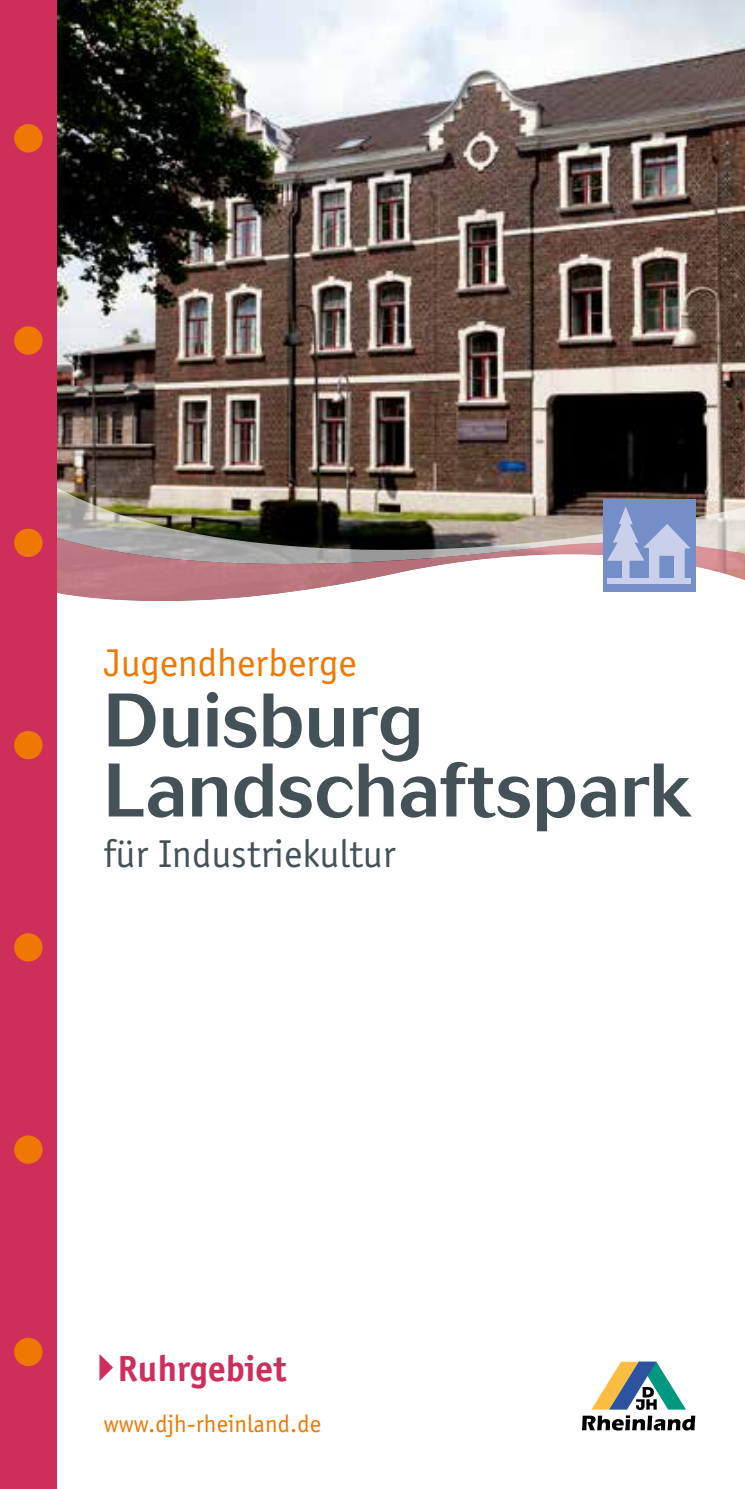
<style>
.page{position:relative;width:745px;height:1489px;background:#fff}
.page>*{position:absolute;margin:0;border:0;box-sizing:border-box;transform-origin:0 0}
.t1{font:500 75px/70px "Cosmos Std";letter-spacing:.005em;color:#445157}
.t2{font:40px "Officina Sans EF";letter-spacing:.005em;color:#445157}
.t3{font:40px "Officina Sans EF";color:#ee7801}
.t4{font:700 37.5px "Officina Sans EF";color:#cd2f5a}
.t5{font:25px "Officina Sans EF";letter-spacing:.005em;color:#ee7801}
</style>
<div class="page">
<img style="left:57px;top:0;width:687px;height:454px">
<img style="left:57px;top:454px;width:687px;height:62px">
<img style="left:57px;top:516px;width:687px;height:38px">
<svg style="left:57px;top:554px;width:687px;height:47px"></svg>
<div style="left:0;top:0;width:57px;height:1488px;background:#cd2f5a"></div>
<svg style="left:582px;top:1361px;width:112px;height:69px"></svg>
<div style="left:14px;top:124px;width:29px;height:28px;background:#ee7801;border-radius:50%"></div>
<div style="left:14px;top:326px;width:29px;height:29px;background:#ee7801;border-radius:50%"></div>
<div style="left:14px;top:528px;width:29px;height:29px;background:#ee7801;border-radius:50%"></div>
<div style="left:14px;top:731px;width:29px;height:28px;background:#ee7801;border-radius:50%"></div>
<div style="left:14px;top:933px;width:29px;height:28px;background:#ee7801;border-radius:50%"></div>
<div style="left:14px;top:1135px;width:29px;height:28px;background:#ee7801;border-radius:50%"></div>
<div style="left:14px;top:1337px;width:29px;height:28px;background:#ee7801;border-radius:50%"></div>
<div style="left:602px;top:500px;width:92px;height:92px;background:#748ec8"></div>
<svg style="left:607px;top:506px;width:83px;height:72px"></svg>
<div style="left:606px;top:578px;width:84px;height:5px;background:#c9d0eb"></div>
<p class="t3" style="left:104px;top:641px;width:254px">Jugendherberge</p>
<p class="t1" style="left:104px;top:685px;width:588px">Duisburg<br>Landschaftspark</p>
<p class="t2" style="left:104px;top:831px;width:293px">für Industriekultur</p>
<p class="t4" style="left:118px;top:1346px;width:170px">Ruhrgebiet</p>
<p class="t5" style="left:104px;top:1409px;width:218px">www.djh-rheinland.de</p>
</div>
